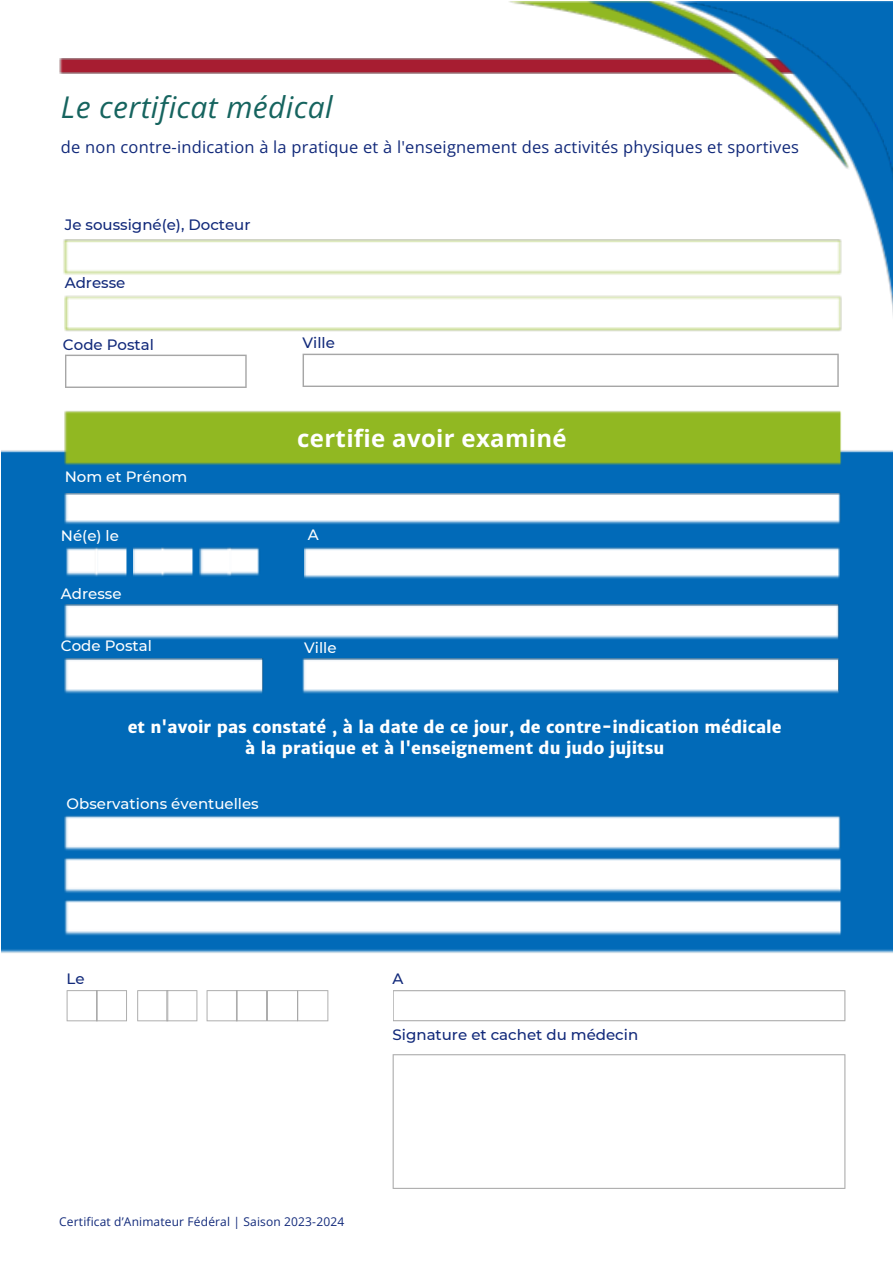
<style>
.page{position:relative;width:893px;height:1264px;background:#fff}
.page>*{position:absolute;margin:0;border:0;box-sizing:border-box;transform-origin:0 0}
.t1{font:italic 30px "Open Sans";letter-spacing:.015em;color:#16645f}
.t2{font:700 24px "Open Sans";letter-spacing:.015em;color:#fff}
.t3{font:800 16.5px/20.2px "Merriweather Sans";color:#fff;text-align:center}
.t4{font:16.5px "Open Sans";letter-spacing:.015em;color:#11297a}
.t5{font:500 15px "Montserrat";color:#11297a}
.t6{font:500 15px "Montserrat";color:#fff}
.t7{font:12px "Open Sans";letter-spacing:.015em;color:#11297a}
</style>
<div class="page">
<svg style="left:65px;top:354px;width:182px;height:34px"></svg>
<svg style="left:66px;top:990px;width:22px;height:32px"></svg>
<svg style="left:88px;top:990px;width:39px;height:32px"></svg>
<svg style="left:137px;top:990px;width:21px;height:32px"></svg>
<svg style="left:158px;top:990px;width:40px;height:32px"></svg>
<svg style="left:206px;top:990px;width:22px;height:32px"></svg>
<svg style="left:228px;top:990px;width:30px;height:32px"></svg>
<svg style="left:258px;top:990px;width:31px;height:32px"></svg>
<svg style="left:289px;top:990px;width:40px;height:32px"></svg>
<svg style="left:302px;top:353px;width:536px;height:34px"></svg>
<div style="left:1px;top:450px;width:891px;height:503px;background:#016ab8"></div>
<img style="left:64px;top:815px;width:777px;height:36px">
<img style="left:64px;top:857px;width:777px;height:36px">
<img style="left:64px;top:899px;width:777px;height:36px">
<img style="left:64px;top:493px;width:777px;height:32px">
<img style="left:66px;top:547px;width:28px;height:30px">
<img style="left:94px;top:547px;width:33px;height:30px">
<img style="left:133px;top:547px;width:32px;height:30px">
<img style="left:160px;top:547px;width:33px;height:28px">
<img style="left:304px;top:547px;width:535px;height:33px">
<img style="left:64px;top:604px;width:775px;height:35px">
<img style="left:303px;top:658px;width:536px;height:35px">
<img style="left:64px;top:658px;width:199px;height:35px">
<img style="left:64px;top:411px;width:777px;height:55px">
<img style="left:199px;top:547px;width:33px;height:30px">
<img style="left:228px;top:547px;width:32px;height:28px">
<svg style="left:393px;top:990px;width:452px;height:31px"></svg>
<svg style="left:392px;top:1054px;width:453px;height:134px"></svg>
<img style="left:60px;top:58px;width:448px;height:15px">
<img style="left:508px;top:1px;width:78px;height:73px">
<img style="left:673px;top:182px;width:219px;height:139px">
<img style="left:848px;top:1px;width:44px;height:181px">
<img style="left:586px;top:1px;width:262px;height:168px">
<img style="left:63px;top:240px;width:778px;height:36px">
<img style="left:64px;top:295px;width:777px;height:36px">
<p class="t1" style="left:61px;top:86px;width:273px">Le certificat médical</p>
<p class="t4" style="left:61px;top:135px;width:739px">de non contre-indication à la pratique et à l'enseignement des activités physiques et sportives</p>
<p class="t5" style="left:65px;top:216px;width:187px">Je soussigné(e), Docteur</p>
<p class="t5" style="left:65px;top:274px;width:62px">Adresse</p>
<p class="t5" style="left:63px;top:335px;width:92px">Code Postal</p>
<p class="t6" style="left:65px;top:468px;width:124px">Nom et Prénom</p>
<p class="t6" style="left:61px;top:527px;width:59px">Né(e) le</p>
<p class="t6" style="left:61px;top:585px;width:62px">Adresse</p>
<p class="t6" style="left:61px;top:636px;width:92px">Code Postal</p>
<p class="t5" style="left:302px;top:333px;width:34px">Ville</p>
<p class="t2" style="left:297px;top:421px;width:271px">certifie avoir examiné</p>
<p class="t6" style="left:308px;top:525px;width:12px">A</p>
<p class="t6" style="left:304px;top:638px;width:34px">Ville</p>
<p class="t3" style="left:128px;top:717px;width:655px">et n'avoir pas constaté , à la date de ce jour, de contre-indication médicale à la pratique et à l'enseignement du judo jujitsu</p>
<p class="t6" style="left:67px;top:794px;width:194px">Observations éventuelles</p>
<p class="t5" style="left:67px;top:969px;width:20px">Le</p>
<p class="t5" style="left:392px;top:969px;width:12px">A</p>
<p class="t5" style="left:392px;top:1025px;width:247px">Signature et cachet du médecin</p>
<p class="t7" style="left:59px;top:1212px;width:286px">Certificat d’Animateur Fédéral | Saison 2023-2024</p>
</div>
